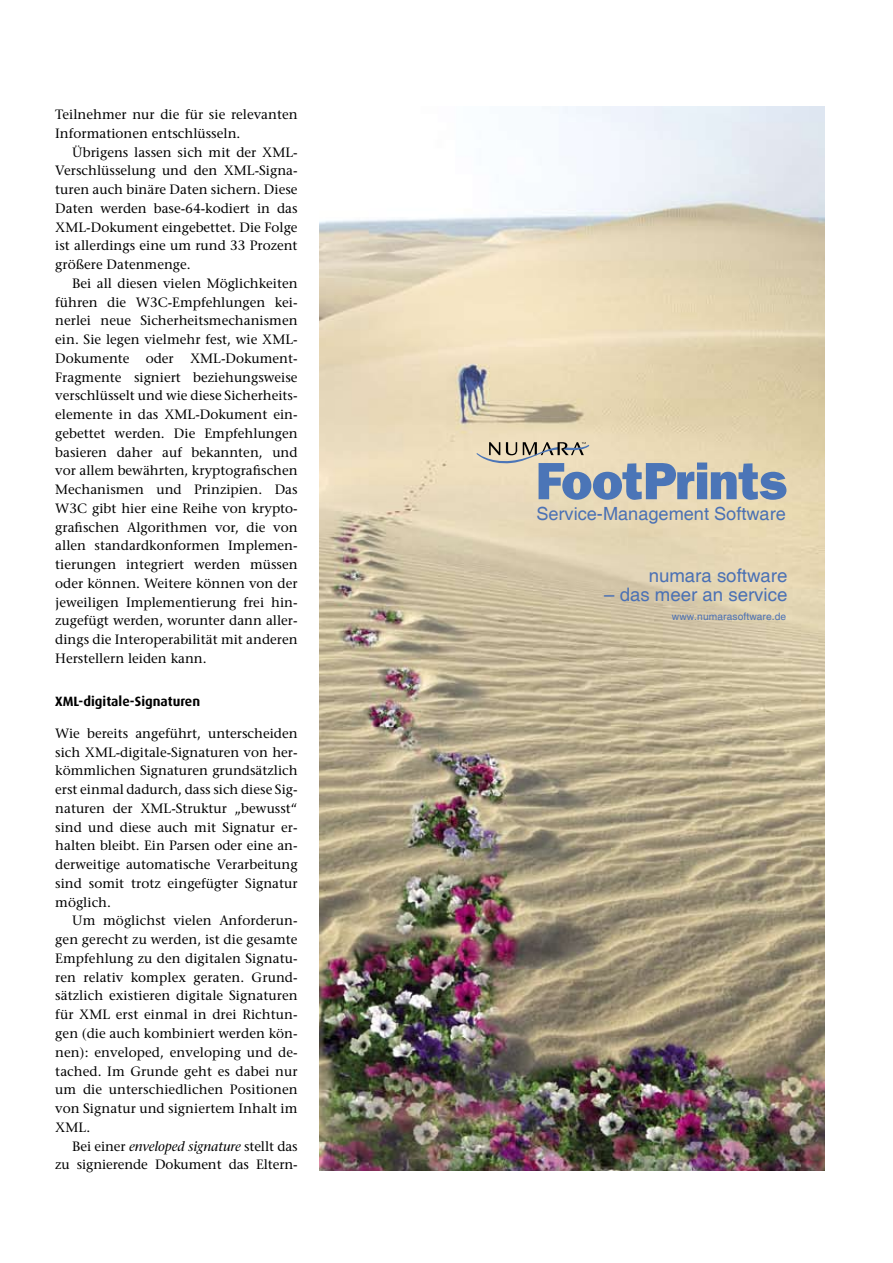
<style>
.page{position:relative;width:893px;height:1263px;background:#fff}
.page>*{position:absolute;margin:0;border:0;box-sizing:border-box;transform-origin:0 0}
.t1{font:18.6px "Helvetica";color:#4b71b4}
.t2{font:18.15px "Helvetica";color:#4b71b4}
.t3{font:500 13.5px/18.8px "Stone Serif Std";color:#000;text-align:justify}
.t4{font:700 13.5px "Dax";color:#000}
.t5{font:10.2px "Helvetica";letter-spacing:.01em;color:#4b71b4}
.s1{font-style:italic}
</style>
<div class="page">
<img style="left:320px;top:107px;width:505px;height:1063px">
<svg style="left:476px;top:442px;width:310px;height:58px;background:#b7b8b4"></svg>
<p class="t3" style="left:55px;top:105px;width:244px">Teilnehmer nur die für sie relevanten<br>Informationen entschlüsseln.</p>
<p class="t3" style="left:55px;top:143px;width:244px;text-indent:17px">Übrigens lassen sich mit der XML-Verschlüsselung und den XML-Signa&shy;turen auch binäre Daten sichern. Diese Daten werden base-64-kodiert in das XML-Dokument eingebettet. Die Folge ist allerdings eine um rund 33 Prozent größere Datenmenge.</p>
<p class="t3" style="left:55px;top:274px;width:244px;text-indent:17px">Bei all diesen vielen Möglichkeiten führen die W3C-Empfehlungen kei&shy;nerlei neue Sicherheitsmechanismen ein. Sie legen vielmehr fest, wie XML-Dokumente oder XML-Dokument-Fragmente signiert beziehungsweise verschlüsselt und wie diese Sicherheits&shy;elemente in das XML-Dokument ein&shy;gebettet werden. Die Empfehlungen basieren daher auf bekannten, und vor allem bewährten, kryptografischen Mechanismen und Prinzipien. Das W3C gibt hier eine Reihe von krypto&shy;grafischen Algorithmen vor, die von allen standardkonformen Implemen&shy;tierungen integriert werden müssen oder können. Weitere können von der jeweiligen Implementierung frei hin&shy;zugefügt werden, worunter dann aller&shy;dings die Interoperabilität mit anderen Herstellern leiden kann.</p>
<p class="t4" style="left:55px;top:694px;width:146px">XML-digitale-Signaturen</p>
<p class="t3" style="left:55px;top:724px;width:244px">Wie bereits angeführt, unterscheiden sich XML-digitale-Signaturen von her&shy;kömmlichen Signaturen grundsätzlich erst einmal dadurch, dass sich diese Sig&shy;naturen der XML-Struktur „bewusst“ sind und diese auch mit Signatur er&shy;halten bleibt. Ein Parsen oder eine an&shy;derweitige automatische Verarbeitung sind somit trotz eingefügter Signatur möglich.</p>
<p class="t3" style="left:55px;top:911px;width:244px;text-indent:17px">Um möglichst vielen Anforderun&shy;gen gerecht zu werden, ist die gesamte Empfehlung zu den digitalen Signatu&shy;ren relativ komplex geraten. Grund&shy;sätzlich existieren digitale Signaturen für XML erst einmal in drei Richtun&shy;gen (die auch kombiniert werden kön&shy;nen): enveloped, enveloping und de&shy;tached. Im Grunde geht es dabei nur um die unterschiedlichen Positionen von Signatur und signiertem Inhalt im XML.</p>
<p class="t3" style="left:55px;top:1136px;width:244px;text-align:right">Bei einer <span class="s1">enveloped signature</span> stellt das zu signierende Dokument das Eltern-</p>
<h2 class="t2" style="left:536px;top:503px;width:251px">Service-Management Software</h2>
<h1 class="t1" style="left:649px;top:564px;width:140px">numara software</h1>
<h1 class="t1" style="left:604px;top:584px;width:185px">– das meer an service</h1>
<p class="t5" style="left:672px;top:611px;width:116px">www.numarasoftware.de</p>
</div>
